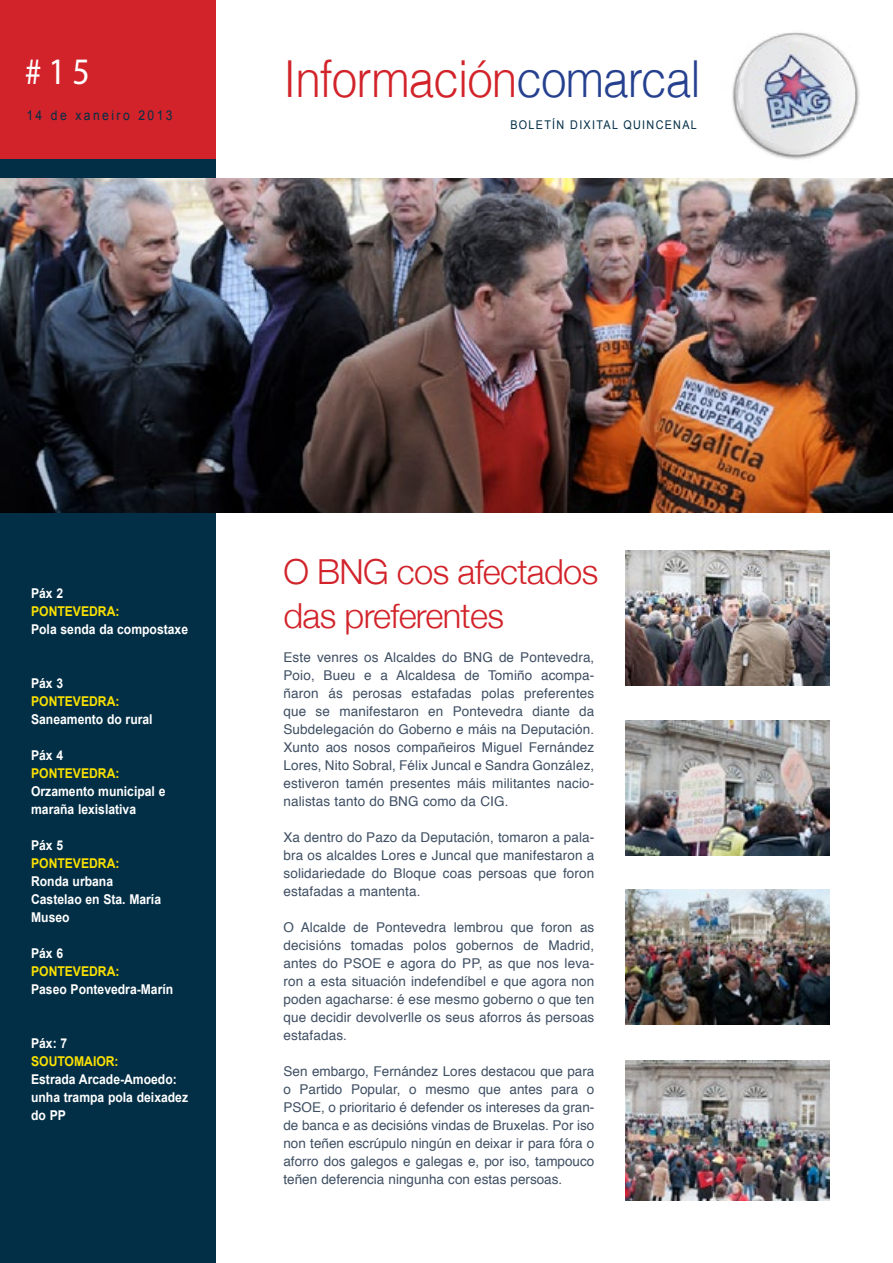
<style>
.page{position:relative;width:893px;height:1263px;background:#fff}
.page>*{position:absolute;margin:0;border:0;box-sizing:border-box;transform-origin:0 0}
.t1{font:54px "Arial";color:#fff;scale:.9 1}
.t2{font:300 51px "Helvetica";letter-spacing:-.02em;color:#d2232a;scale:.9 1}
.t3{font:37.5px "Myriad Pro";color:#fff;scale:.9 1}
.t4{font:300 34.5px/43.5px "Helvetica Neue";letter-spacing:-.02em;color:#d2232a}
.t5{font:13.5px/18px "Helvetica";letter-spacing:.01em;color:#3f4f63;text-align:justify}
.t6{font:700 13.5px/18px "Arial";color:#fff;scale:.9 1}
.t7{font:700 13.5px "Arial";color:#fbe100;scale:.9 1}
.t8{font:13.5px "Arial";letter-spacing:.2em;color:#032f46;scale:.9 1}
.t9{font:12px "Arial";letter-spacing:.12em;color:#032f46;scale:.9 1}
.s1{color:#25408f}
</style>
<div class="page">
<img style="left:732px;top:32px;width:128px;height:128px">
<div style="left:0;top:0;width:216px;height:160px;background:#d2232a"></div>
<div style="left:0;top:160px;width:216px;height:1103px;background:#032f46"></div>
<img style="left:0;top:179px;width:893px;height:334px">
<img style="left:625px;top:551px;width:204px;height:135px">
<img style="left:625px;top:720px;width:204px;height:135px">
<img style="left:625px;top:889px;width:204px;height:136px">
<img style="left:625px;top:1060px;width:204px;height:141px">
<h1 class="t1" style="left:27px;top:52px;width:62px">01</h1>
<h2 class="t2" style="left:283px;top:47px;width:465px">Información<span class="s1">comarcal</span></h2>
<p class="t9" style="left:510px;top:117px;width:209px">BOLETÍN DIXITAL QUINCENAL</p>
<h3 class="t3" style="left:25px;top:49px;width:74px">#15</h3>
<p class="t8" style="left:26px;top:106px;width:164px">14 de xaneiro 2013</p>
<p class="t6" style="left:31px;top:585px;width:37px">Páx 2</p>
<p class="t7" style="left:31px;top:602px;width:100px">PONTEVEDRA:</p>
<p class="t6" style="left:31px;top:620px;width:176px">Pola senda da compostaxe</p>
<p class="t6" style="left:31px;top:674px;width:37px">Páx 3</p>
<p class="t7" style="left:31px;top:692px;width:100px">PONTEVEDRA:</p>
<p class="t6" style="left:31px;top:710px;width:137px">Saneamento do rural</p>
<p class="t6" style="left:31px;top:746px;width:37px">Páx 4</p>
<p class="t7" style="left:31px;top:764px;width:100px">PONTEVEDRA:</p>
<p class="t6" style="left:31px;top:782px;width:151px">Orzamento municipal e maraña lexislativa</p>
<p class="t6" style="left:31px;top:836px;width:37px">Páx 5</p>
<p class="t7" style="left:31px;top:854px;width:100px">PONTEVEDRA:</p>
<p class="t6" style="left:31px;top:872px;width:146px">Ronda urbana<br>Castelao en Sta. María<br>Museo</p>
<p class="t6" style="left:31px;top:944px;width:37px">Páx 6</p>
<p class="t7" style="left:31px;top:962px;width:100px">PONTEVEDRA:</p>
<p class="t6" style="left:31px;top:980px;width:159px">Paseo Pontevedra-Marín</p>
<p class="t6" style="left:31px;top:1034px;width:42px">Páx: 7</p>
<p class="t7" style="left:31px;top:1052px;width:99px">SOUTOMAIOR:</p>
<p class="t6" style="left:31px;top:1070px;width:176px">Estrada Arcade-Amoedo: unha trampa pola deixadez do PP</p>
<h3 class="t4" style="left:283px;top:549px;width:316px">O BNG cos afectados das preferentes</h3>
<p class="t5" style="left:283px;top:649px;width:312px">Este venres os Alcaldes do BNG de Pontevedra, Poio, Bueu e a Alcaldesa de Tomiño acompa&shy;ñaron ás perosas estafadas polas preferentes que se manifestaron en Pontevedra diante da Subdelegación do Goberno e máis na Deputación.<br>Xunto aos nosos compañeiros Miguel Fernández Lores, Nito Sobral, Félix Juncal e Sandra González, estiveron tamén presentes máis militantes nacio&shy;nalistas tanto do BNG como da CIG.</p>
<p class="t5" style="left:283px;top:829px;width:312px">Xa dentro do Pazo da Deputación, tomaron a pala&shy;bra os alcaldes Lores e Juncal que manifestaron a solidariedade do Bloque coas persoas que foron estafadas a mantenta.</p>
<p class="t5" style="left:283px;top:919px;width:312px">O Alcalde de Pontevedra lembrou que foron as decisións tomadas polos gobernos de Madrid, antes do PSOE e agora do PP, as que nos leva&shy;ron a esta situación indefendíbel e que agora non poden agacharse: é ese mesmo goberno o que ten que decidir devolverlle os seus aforros ás persoas estafadas.</p>
<p class="t5" style="left:283px;top:1063px;width:312px">Sen embargo, Fernández Lores destacou que para o Partido Popular, o mesmo que antes para o PSOE, o prioritario é defender os intereses da gran&shy;de banca e as decisións vindas de Bruxelas. Por iso non teñen escrúpulo ningún en deixar ir para fóra o aforro dos galegos e galegas e, por iso, tampouco teñen deferencia ningunha con estas persoas.</p>
</div>
